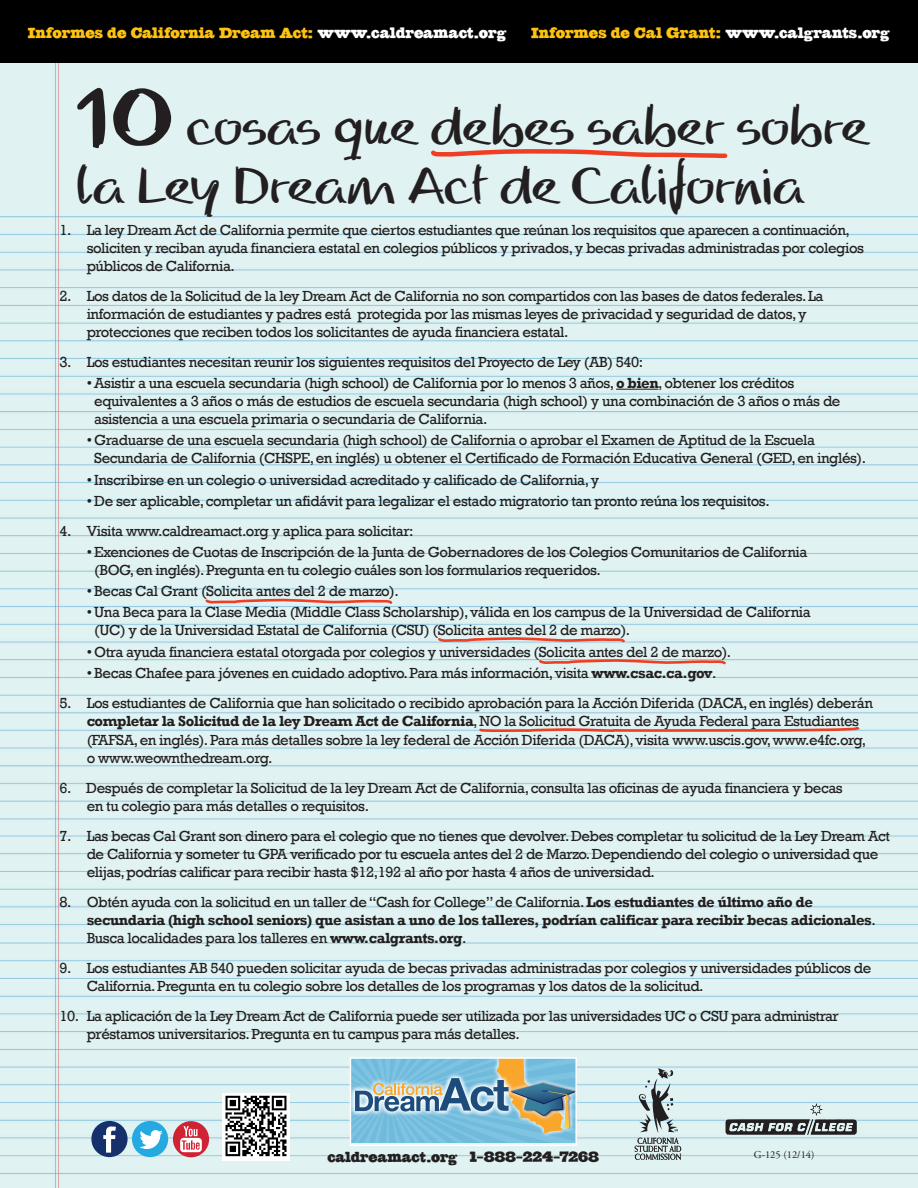
<style>
.page{position:relative;width:918px;height:1188px;background:#fff}
.page>*{position:absolute;margin:0;border:0;box-sizing:border-box;transform-origin:0 0}
.t1{font:700 49.5px/58.5px "Read My Hand LT";letter-spacing:-.03em;color:#231f20}
.t2{font:20.25px "Farao Pro";letter-spacing:-.01em;color:#fec210}
.t3{font:19.5px "Farao Pro";letter-spacing:-.015em;color:#231f20}
.t4{font:15px/18px "Rockwell";letter-spacing:-.03em;color:#231f20}
.t5{font:700 15px/18px "Rockwell";letter-spacing:-.03em;color:#231f20}
.t6{font:10.5px "Adobe Garamond";color:#231f20}
.s1{color:#fff}
.s2{font-size:108px}
.s3{font-weight:700}
.s4{font-weight:400}
</style>
<div class="page">
<img style="left:0;top:63px;width:918px;height:1125px">
<div style="left:0;top:0;width:918px;height:63px;background:#000001"></div>
<svg style="left:427px;top:147px;width:303px;height:13px;background:#e4b5ab"></svg>
<hr style="left:616px;top:389px;width:42px;height:1px;background:#231f20">
<svg style="left:203px;top:597px;width:192px;height:9px;background:#e3beb6"></svg>
<svg style="left:635px;top:1068px;width:46px;height:92px;background:#adbbbc"></svg>
<div style="left:223px;top:1093px;width:67px;height:67px;background:#fff"></div>
<img style="left:225px;top:1095px;width:62px;height:62px">
<img style="left:726px;top:1103px;width:97px;height:32px">
<svg style="left:353px;top:1060px;width:221px;height:83px;background:#86b2c1"></svg>
<div style="left:350px;top:1057px;width:227px;height:89px;border:2px solid #fff"></div>
<svg style="left:436px;top:635px;width:191px;height:10px;background:#dcbfba"></svg>
<svg style="left:91px;top:1121px;width:118px;height:36px;background:#969bb4"></svg>
<svg style="left:537px;top:657px;width:191px;height:10px;background:#ddc0bb"></svg>
<svg style="left:477px;top:724px;width:385px;height:10px;background:#e2c3bc"></svg>
<h2 class="t2" style="left:28px;top:23px;width:864px">Informes de California Dream Act: <span class="s1">www.caldreamact.org</span> Informes de Cal Grant: <span class="s1">www.calgrants.org</span></h2>
<h1 class="t1" style="left:75px;top:102px;width:795px"><span class="s2">10</span> cosas que debes saber sobre la Ley Dream Act de California</h1>
<p class="t4" style="left:87px;top:221px;width:779px;text-indent:-27px">1. La ley Dream Act de California permite que ciertos estudiantes que reúnan los requisitos que aparecen a continuación, soliciten y reciban ayuda financiera estatal en colegios públicos y privados, y becas privadas administradas por colegios públicos de California.</p>
<p class="t4" style="left:87px;top:287px;width:738px;text-indent:-27px">2. Los datos de la Solicitud de la ley Dream Act de California no son compartidos con las bases de datos federales. La información de estudiantes y padres está protegida por las mismas leyes de privacidad y seguridad de datos, y protecciones que reciben todos los solicitantes de ayuda financiera estatal.</p>
<p class="t4" style="left:59px;top:352px;width:585px">3. Los estudiantes necesitan reunir los siguientes requisitos del Proyecto de Ley (AB) 540:</p>
<p class="t4" style="left:94px;top:374px;width:748px;text-indent:-8px">• Asistir a una escuela secundaria (high school) de California por lo menos 3 años, <span class="s3">o bien</span>, obtener los créditos equivalentes a 3 años o más de estudios de escuela secundaria (high school) y una combinación de 3 años o más de asistencia a una escuela primaria o secundaria de California.</p>
<p class="t4" style="left:94px;top:431px;width:773px;text-indent:-8px">• Graduarse de una escuela secundaria (high school) de California o aprobar el Examen de Aptitud de la Escuela<br>Secundaria de California (CHSPE, en inglés) u obtener el Certificado de Formación Educativa General (GED, en inglés).</p>
<p class="t4" style="left:87px;top:470px;width:514px">• Inscribirse en un colegio o universidad acreditado y calificado de California, y</p>
<p class="t4" style="left:87px;top:491px;width:685px">• De ser aplicable, completar un afidávit para legalizar el estado migratorio tan pronto reúna los requisitos.</p>
<p class="t4" style="left:59px;top:521px;width:356px">4. Visita www.caldreamact.org y aplica para solicitar:</p>
<p class="t4" style="left:94px;top:542px;width:715px;text-indent:-8px">• Exenciones de Cuotas de Inscripción de la Junta de Gobernadores de los Colegios Comunitarios de California (BOG, en inglés). Pregunta en tu colegio cuáles son los formularios requeridos.</p>
<p class="t4" style="left:87px;top:582px;width:314px">• Becas Cal Grant (Solicita antes del 2 de marzo).</p>
<p class="t4" style="left:94px;top:603px;width:718px;text-indent:-8px">• Una Beca para la Clase Media (Middle Class Scholarship), válida en los campus de la Universidad de California (UC) y de la Universidad Estatal de California (CSU) (Solicita antes del 2 de marzo).</p>
<p class="t4" style="left:87px;top:642px;width:646px">• Otra ayuda financiera estatal otorgada por colegios y universidades (Solicita antes del 2 de marzo).</p>
<p class="t4" style="left:87px;top:663px;width:631px">• Becas Chafee para jóvenes en cuidado adoptivo. Para más información, visita <span class="s3">www.csac.ca.gov</span>.</p>
<p class="t4" style="left:87px;top:693px;width:788px;text-indent:-27px">5. Los estudiantes de California que han solicitado o recibido aprobación para la Acción Diferida (DACA, en inglés) deberán <span class="s3">completar la Solicitud de la ley Dream Act de California</span>, NO la Solicitud Gratuita de Ayuda Federal para Estudiantes</p>
<p class="t4" style="left:87px;top:731px;width:781px">(FAFSA, en inglés). Para más detalles sobre la ley federal de Acción Diferida (DACA), visita www.uscis.gov, www.e4fc.org, o www.weownthedream.org.</p>
<p class="t4" style="left:87px;top:779px;width:758px;text-indent:-27px">6. Después de completar la Solicitud de la ley Dream Act de California, consulta las oficinas de ayuda financiera y becas en tu colegio para más detalles o requisitos.</p>
<p class="t4" style="left:87px;top:827px;width:805px;text-indent:-27px">7. Las becas Cal Grant son dinero para el colegio que no tienes que devolver. Debes completar tu solicitud de la Ley Dream Act de California y someter tu GPA verificado por tu escuela antes del 2 de Marzo. Dependiendo del colegio o universidad que elijas, podrías calificar para recibir hasta $12,192 al año por hasta 4 años de universidad.</p>
<p class="t5" style="left:87px;top:892px;width:791px;text-indent:-27px"><span class="s4">8. Obtén ayuda con la solicitud en un taller de “Cash for College” de California.</span> Los estudiantes de último año de secundaria (high school seniors) que asistan a uno de los talleres, podrían calificar para recibir becas adicionales<span class="s4">.<br>Busca localidades para los talleres en</span> www.calgrants.org<span class="s4">.</span></p>
<p class="t4" style="left:87px;top:958px;width:786px;text-indent:-27px">9. Los estudiantes AB 540 pueden solicitar ayuda de becas privadas administradas por colegios y universidades públicos de<br>California. Pregunta en tu colegio sobre los detalles de los programas y los datos de la solicitud.</p>
<p class="t4" style="left:87px;top:1006px;width:754px;text-indent:-27px">10. La aplicación de la Ley Dream Act de California puede ser utilizada por las universidades UC o CSU para administrar préstamos universitarios. Pregunta en tu campus para más detalles.</p>
<h3 class="t3" style="left:327px;top:1147px;width:273px">caldreamact.org 1-888-224-7268</h3>
<p class="t6" style="left:754px;top:1149px;width:62px">G-125 (12/14)</p>
</div>
